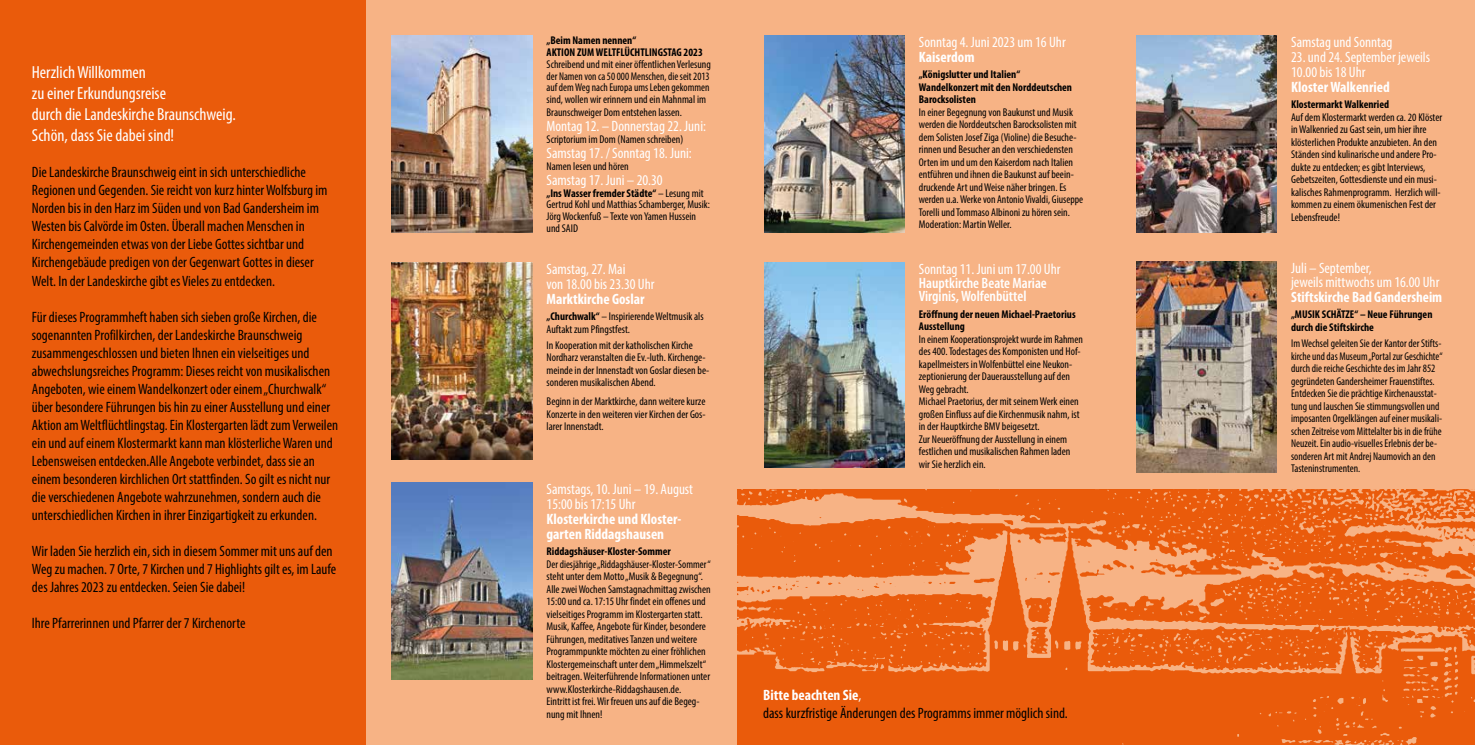
<style>
.page{position:relative;width:1475px;height:745px;background:#fff}
.page>*{position:absolute;margin:0;border:0;box-sizing:border-box;transform-origin:0 0}
.t1{font:condensed 17.5px/21px "Myriad Pro";color:#fff}
.t2{font:condensed 15px/18px "Myriad Pro";color:#000}
.t3{font:condensed 15px/15px "Myriad Pro";color:#fff}
.t4{font:700 condensed 15px/15px "Myriad Pro";color:#fff}
.t5{font:600 condensed 15px/13.8px "Myriad Pro";color:#fff}
.t6{font:condensed 11.25px/12.5px "Myriad Pro";color:#000}
.t7{font:condensed 11.25px/12.5px "Myriad Pro";color:#000;scale:.96 1}
.t8{font:700 condensed 11.25px/12.5px "Myriad Pro";color:#000}
.s1{font-weight:700}
.s2{font-weight:700;color:#fff}
.s3{color:#fff}
</style>
<div class="page">
<div style="left:0;top:0;width:1474px;height:744px;background:#f7b385"></div>
<div style="left:0;top:0;width:365px;height:744px;background:#ea5b0b"></div>
<img style="left:737px;top:489px;width:737px;height:255px">
<img style="left:392px;top:35px;width:140px;height:197px">
<img style="left:764px;top:35px;width:140px;height:197px">
<img style="left:1136px;top:262px;width:140px;height:210px">
<img style="left:392px;top:262px;width:140px;height:197px">
<img style="left:764px;top:262px;width:140px;height:205px">
<img style="left:392px;top:482px;width:140px;height:197px">
<img style="left:1136px;top:35px;width:140px;height:197px">
<h1 class="t1" style="left:32px;top:62px;width:205px">Herzlich Willkommen<br>zu einer Erkundungsreise<br>durch die Landeskirche Braunschweig.<br>Schön, dass Sie dabei sind!</h1>
<p class="t2" style="left:32px;top:163px;width:297px">Die Landeskirche Braunschweig eint in sich unterschiedliche Regionen und Gegenden. Sie reicht von kurz hinter Wolfsburg im Norden bis in den Harz im Süden und von Bad Gandersheim im Westen bis Calvörde im Osten. Überall machen Menschen in Kirchengemeinden etwas von der Liebe Gottes sichtbar und Kirchengebäude predigen von der Gegenwart Gottes in dieser Welt. In der Landeskirche gibt es Vieles zu entdecken.</p>
<p class="t2" style="left:32px;top:307px;width:308px">Für dieses Programmheft haben sich sieben große Kirchen, die sogenannten Profilkirchen, der Landeskirche Braunschweig zusammengeschlossen und bieten Ihnen ein vielseitiges und abwechslungsreiches Programm: Dieses reicht von musikalischen Angeboten, wie einem Wandelkonzert oder einem „Churchwalk“ über besondere Führungen bis hin zu einer Ausstellung und einer Aktion am Weltflüchtlingstag. Ein Klostergarten lädt zum Verweilen ein und auf einem Klostermarkt kann man klösterliche Waren und Lebensweisen entdecken.Alle Angebote verbindet, dass sie an einem besonderen kirchlichen Ort stattfinden. So gilt es nicht nur die verschiedenen Angebote wahrzunehmen, sondern auch die unterschiedlichen Kirchen in ihrer Einzigartigkeit zu erkunden.</p>
<h2 class="t2" style="left:32px;top:541px;width:306px">Wir laden Sie herzlich ein, sich in diesem Sommer mit uns auf den<br>Weg zu machen. 7 Orte, 7 Kirchen und 7 Highlights gilt es, im Laufe des Jahres 2023 zu entdecken. Seien Sie dabei!</h2>
<h2 class="t2" style="left:32px;top:613px;width:215px">Ihre Pfarrerinnen und Pfarrer der 7 Kirchenorte</h2>
<p class="t8" style="left:546px;top:34px;width:158px;line-height:11.9px">„Beim Namen nennen“<br>AKTION ZUM WELTFLÜCHTLINGSTAG 2023</p>
<p class="t6" style="left:546px;top:58px;width:166px;line-height:12px">Schreibend und mit einer öffentlichen Verlesung der Namen von ca 50 000 Menschen, die seit 2013 auf dem Weg nach Europa ums Leben gekommen sind, wollen wir erinnern und ein Mahnmal im Braunschweiger Dom entstehen lassen.</p>
<h2 class="t3" style="left:546px;top:118px;width:161px">Montag 12. – Donnerstag 22. Juni:</h2>
<p class="t6" style="left:546px;top:133px;width:138px">Scriptorium im Dom (Namen schreiben)</p>
<h2 class="t3" style="left:546px;top:145px;width:147px">Samstag 17. / Sonntag 18. Juni:</h2>
<p class="t6" style="left:546px;top:159px;width:84px">Namen lesen und hören</p>
<h2 class="t3" style="left:546px;top:172px;width:118px">Samstag 17. Juni – 20.30</h2>
<p class="t6" style="left:546px;top:187px;width:165px;line-height:11.9px"><span class="s1">„Ins Wasser fremder Städte“</span> – Lesung mit Gertrud Kohl und Matthias Schamberger, Musik:<br>Jörg Wockenfuß – Texte von Yamen Hussein und SAID</p>
<h2 class="t3" style="left:546px;top:261px;width:109px">Samstag, 27. Mai<br>von 18.00 bis 23.30 Uhr</h2>
<h2 class="t4" style="left:546px;top:291px;width:99px">Marktkirche Goslar</h2>
<p class="t6" style="left:546px;top:310px;width:158px"><span class="s1">„Churchwalk“</span> – Inspirierende Weltmusik als<br>Auftakt zum Pfingstfest.</p>
<p class="t6" style="left:546px;top:338px;width:164px">In Kooperation mit der katholischen Kirche Nordharz veranstalten die Ev.-luth. Kirchenge&shy;meinde in der Innenstadt von Goslar diesen be&shy;sonderen musikalischen Abend.</p>
<p class="t6" style="left:546px;top:395px;width:161px;text-align:justify">Beginn in der Marktkirche, dann weitere kurze Konzerte in den weiteren vier Kirchen der Gos&shy;larer Innenstadt.</p>
<h2 class="t3" style="left:546px;top:481px;width:148px">Samstags, 10. Juni – 19. August<br>15:00 bis 17:15 Uhr</h2>
<h2 class="t4" style="left:546px;top:511px;width:135px">Klosterkirche und Kloster&shy;garten Riddagshausen</h2>
<p class="t8" style="left:546px;top:545px;width:126px">Riddagshäuser-Kloster-Sommer</p>
<p class="t7" style="left:546px;top:557px;width:172px">Der diesjährige „Riddagshäuser-Kloster-Sommer “ steht unter dem Motto „Musik &amp; Begegnung“.<br>Alle zwei Wochen Samstagnachmittag zwischen 15:00 und ca. 17:15 Uhr findet ein offenes und vielseitiges Programm im Klostergarten statt.<br>Musik, Kaffee, Angebote für Kinder, besondere Führungen, meditatives Tanzen und weitere Programmpunkte möchten zu einer fröhlichen Klostergemeinschaft unter dem „Himmelszelt“ beitragen. Weiterführende Informationen unter www.Klosterkirche-Riddagshausen.de.<br>Eintritt ist frei. Wir freuen uns auf die Begeg&shy;nung mit Ihnen!</p>
<h2 class="t3" style="left:918px;top:34px;width:148px">Sonntag 4. Juni 2023 um 16 Uhr</h2>
<h2 class="t4" style="left:918px;top:49px;width:57px">Kaiserdom</h2>
<p class="t8" style="left:918px;top:68px;width:155px">„Königslutter und Italien“<br>Wandelkonzert mit den Norddeutschen<br>Barocksolisten</p>
<p class="t6" style="left:918px;top:105px;width:166px">In einer Begegnung von Baukunst und Musik werden die Norddeutschen Barocksolisten mit dem Solisten Josef Ziga (Violine) die Besuche&shy;rinnen und Besucher an den verschiedensten Orten im und um den Kaiserdom nach Italien entführen und ihnen die Baukunst auf beein&shy;druckende Art und Weise näher bringen. Es werden u.a. Werke von Antonio Vivaldi, Giuseppe Torelli und Tommaso Albinoni zu hören sein.<br>Moderation: Martin Weller.</p>
<h2 class="t3" style="left:918px;top:261px;width:143px">Sonntag 11. Juni um 17.00 Uhr</h2>
<h2 class="t5" style="left:918px;top:276px;width:129px">Hauptkirche Beate Mariae<br>Virginis, Wolfenbüttel</h2>
<p class="t8" style="left:918px;top:307px;width:158px">Eröffnung der neuen Michael-Praetorius<br>Ausstellung</p>
<p class="t6" style="left:918px;top:332px;width:165px">In einem Kooperationsprojekt wurde im Rahmen des 400. Todestages des Komponisten und Hof&shy;kapellmeisters in Wolfenbüttel eine Neukon&shy;zeptionierung der Dauerausstellung auf den Weg gebracht.<br>Michael Praetorius, der mit seinem Werk einen großen Einfluss auf die Kirchenmusik nahm, ist in der Hauptkirche BMV beigesetzt.<br>Zur Neueröffnung der Ausstellung in einem festlichen und musikalischen Rahmen laden wir Sie herzlich ein.</p>
<h2 class="t2" style="left:763px;top:685px;width:306px"><span class="s2">Bitte beachten Sie</span><span class="s3">,<br></span>dass kurzfristige Änderungen des Programms immer möglich sind.</h2>
<h2 class="t3" style="left:1290px;top:34px;width:103px">Samstag und Sonntag</h2>
<h2 class="t3" style="left:1290px;top:49px;width:140px">23. und 24. September jeweils<br>10.00 bis 18 Uhr</h2>
<h2 class="t4" style="left:1290px;top:79px;width:100px">Kloster Walkenried</h2>
<p class="t8" style="left:1290px;top:98px;width:99px">Klostermarkt Walkenried</p>
<p class="t6" style="left:1290px;top:110px;width:153px">Auf dem Klostermarkt werden ca. 20 Klöster in Walkenried zu Gast sein, um hier ihre klösterlichen Produkte anzubieten. An den Ständen sind kulinarische und andere Pro&shy;dukte zu entdecken; es gibt Interviews, Gebetszeiten, Gottesdienste und ein musi&shy;kalisches Rahmenprogramm. Herzlich will&shy;kommen zu einem ökumenischen Fest der Lebensfreude!</p>
<h2 class="t3" style="left:1290px;top:261px;width:150px;line-height:13.8px">Juli – September,<br>jeweils mittwochs um 16.00 Uhr</h2>
<h2 class="t4" style="left:1290px;top:289px;width:153px">Stiftskirche Bad Gandersheim</h2>
<p class="t8" style="left:1290px;top:308px;width:143px">„MUSIK SCHÄTZE“ – Neue Führungen durch die Stiftskirche</p>
<p class="t6" style="left:1290px;top:337px;width:153px">Im Wechsel geleiten Sie der Kantor der Stifts&shy;kirche und das Museum „Portal zur Geschichte“ durch die reiche Geschichte des im Jahr 852 gegründeten Gandersheimer Frauenstiftes.<br>Entdecken Sie die prächtige Kirchenausstat&shy;tung und lauschen Sie stimmungsvollen und imposanten Orgelklängen auf einer musikali&shy;schen Zeitreise vom Mittelalter bis in die frühe Neuzeit. Ein audio-visuelles Erlebnis der be&shy;sonderen Art mit Andrej Naumovich an den Tasteninstrumenten.</p>
</div>
